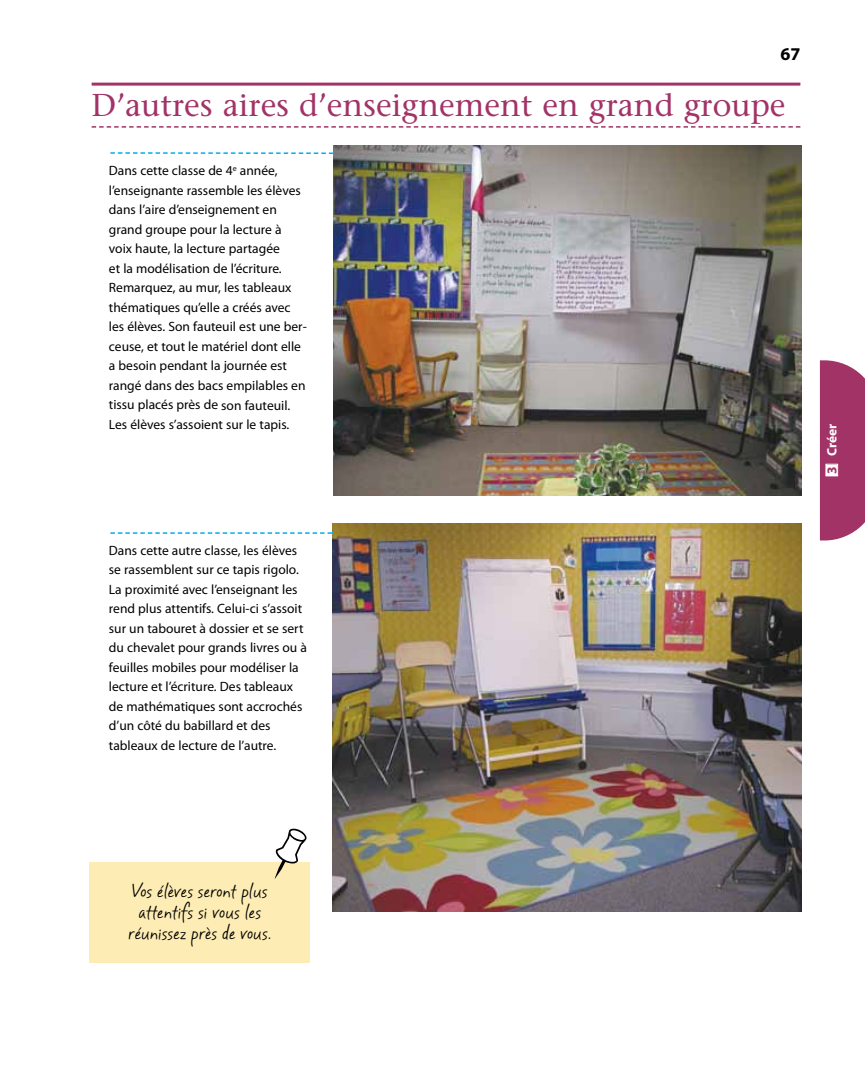
<style>
.page{position:relative;width:865px;height:1081px;background:#fff}
.page>*{position:absolute;margin:0;border:0;box-sizing:border-box;transform-origin:0 0}
.t1{font:31.5px "Stone Serif";color:#a23367}
.t2{font:18px/21px "Mayfield";color:#000;text-align:center}
.t3{font:700 18px "Myriad Pro";color:#000}
.t4{font:13.5px/19.5px "Myriad Pro";color:#000}
.t5{font:700 13.5px "Myriad Pro";color:#fff}
.t6{font:700 13.5px "Myriad Pro";color:#a23367}
</style>
<div class="page">
<hr style="left:92px;top:83px;width:708px;height:3px;background:#a23367">
<svg style="left:92px;top:126px;width:708px;height:2px"></svg>
<svg style="left:819px;top:360px;width:45px;height:180px;background:#a94272"></svg>
<div style="left:825px;top:464px;width:11px;height:11px;background:#fff"></div>
<div style="left:825px;top:463px;width:12px;height:13px;border:1px solid #fff"></div>
<div style="left:89px;top:861px;width:221px;height:101px;background:#fdecb3"></div>
<img style="left:333px;top:145px;width:468px;height:350px">
<svg style="left:110px;top:152px;width:224px;height:2px"></svg>
<img style="left:332px;top:523px;width:469px;height:387px">
<svg style="left:110px;top:532px;width:223px;height:1px"></svg>
<svg style="left:274px;top:861px;width:32px;height:1px"></svg>
<h2 class="t3" style="left:780px;top:47px;width:21px">67</h2>
<h1 class="t1" style="left:92px;top:92px;width:695px">D’autres aires d’enseignement en grand groupe</h1>
<p class="t4" style="left:109px;top:162px;width:199px">Dans cette classe de 4<sup>e</sup> année, l’enseignante rassemble les élèves dans l’aire d’enseignement en grand groupe pour la lecture à voix haute, la lecture partagée<br>et la modélisation de l’écriture.<br>Remarquez, au mur, les tableaux thématiques qu’elle a créés avec les élèves. Son fauteuil est une ber&shy;ceuse, et tout le matériel dont elle a besoin pendant la journée est rangé dans des bacs empilables en tissu placés près de son fauteuil.<br>Les élèves s’assoient sur le tapis.</p>
<p class="t5" style="left:826px;top:456px;width:34px;rotate:-90deg">Créer</p>
<p class="t6" style="left:826px;top:473px;width:9px;rotate:-90deg">3</p>
<p class="t4" style="left:109px;top:541px;width:199px">Dans cette autre classe, les élèves se rassemblent sur ce tapis rigolo.<br>La proximité avec l’enseignant les rend plus attentifs. Celui-ci s’assoit sur un tabouret à dossier et se sert du chevalet pour grands livres ou à feuilles mobiles pour modéliser la lecture et l’écriture. Des tableaux de mathématiques sont accrochés d’un côté du babillard et des tableaux de lecture de l’autre.</p>
<h2 class="t2" style="left:128px;top:881px;width:144px">Vos élèves seront plus attentifs si vous les réunissez près de vous.</h2>
</div>
